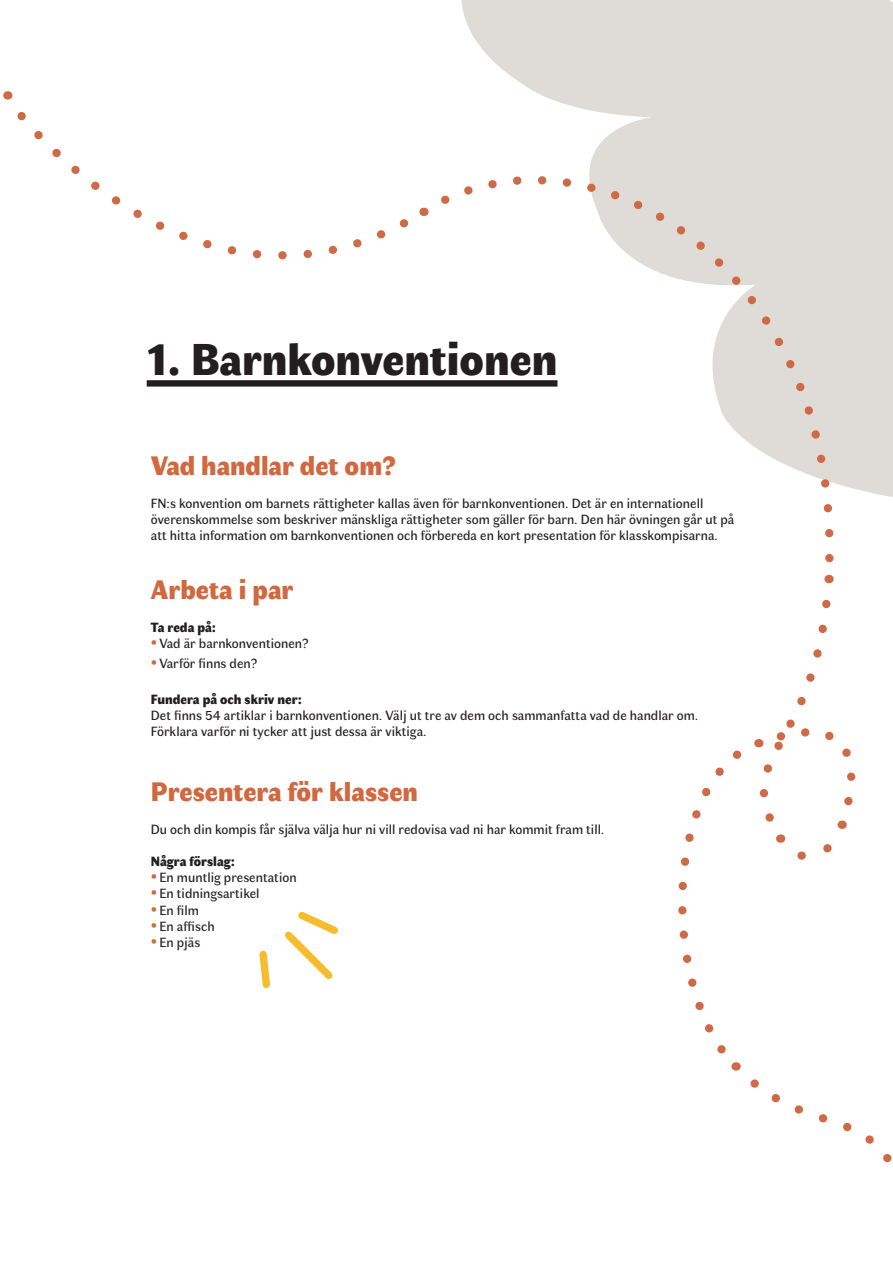
<style>
.page{position:relative;width:893px;height:1263px;background:#fff}
.page>*{position:absolute;margin:0;border:0;box-sizing:border-box;transform-origin:0 0}
.t1{font:900 45px "Faune Display";color:#231f20}
.t2{font:900 27px "Faune Display";color:#d1683f}
.t3{font:13.5px/16.2px "Faune Text";color:#231f20}
.t4{font:900 13.5px "Faune Display";color:#231f20}
.s1{font-size:16.5px;color:#d1683f}
</style>
<div class="page">
<div style="left:147px;top:380px;width:410px;height:7px;background:#231f20"></div>
<svg style="left:259px;top:911px;width:79px;height:78px"></svg>
<svg style="left:402px;top:0;width:491px;height:584px;fill:#dfdbd7"></svg>
<svg style="left:17px;top:104px;width:407px;height:221px"></svg>
<svg style="left:434px;top:121px;width:406px;height:454px"></svg>
<svg style="left:678px;top:599px;width:214px;height:564px"></svg>
<p class="t1" style="left:147px;top:327px;width:412px">1. Barnkonventionen</p>
<p class="t2" style="left:151px;top:446px;width:247px">Vad handlar det om?</p>
<p class="t3" style="left:151px;top:494px;width:554px">FN:s konvention om barnets rättigheter kallas även för barnkonventionen. Det är en internationell</p>
<p class="t3" style="left:151px;top:511px;width:585px">överenskommelse som beskriver mänskliga rättigheter som gäller för barn. Den här övningen går ut på att hitta information om barnkonventionen och förbereda en kort presentation för klasskompisarna.</p>
<p class="t2" style="left:151px;top:570px;width:144px">Arbeta i par</p>
<p class="t4" style="left:151px;top:617px;width:67px">Ta reda på:</p>
<p class="t3" style="left:151px;top:635px;width:159px"><span class="s1">•</span> Vad är barnkonventionen?</p>
<p class="t3" style="left:151px;top:655px;width:108px"><span class="s1">•</span> Varför finns den?</p>
<p class="t4" style="left:151px;top:689px;width:152px">Fundera på och skriv ner:</p>
<p class="t3" style="left:151px;top:707px;width:549px">Det finns 54 artiklar i barnkonventionen. Välj ut tre av dem och sammanfatta vad de handlar om.</p>
<p class="t3" style="left:151px;top:723px;width:277px">Förklara varför ni tycker att just dessa är viktiga.</p>
<p class="t2" style="left:151px;top:772px;width:268px">Presentera för klassen</p>
<p class="t3" style="left:151px;top:820px;width:455px">Du och din kompis får själva välja hur ni vill redovisa vad ni har kommit fram till.</p>
<p class="t4" style="left:151px;top:851px;width:86px">Några förslag:</p>
<p class="t3" style="left:151px;top:869px;width:147px"><span class="s1">•</span> En muntlig presentation</p>
<p class="t3" style="left:151px;top:885px;width:110px"><span class="s1">•</span> En tidningsartikel</p>
<p class="t3" style="left:151px;top:901px;width:49px"><span class="s1">•</span> En film</p>
<p class="t3" style="left:151px;top:917px;width:65px"><span class="s1">•</span> En affisch</p>
<p class="t3" style="left:151px;top:934px;width:51px"><span class="s1">•</span> En pjäs</p>
</div>
